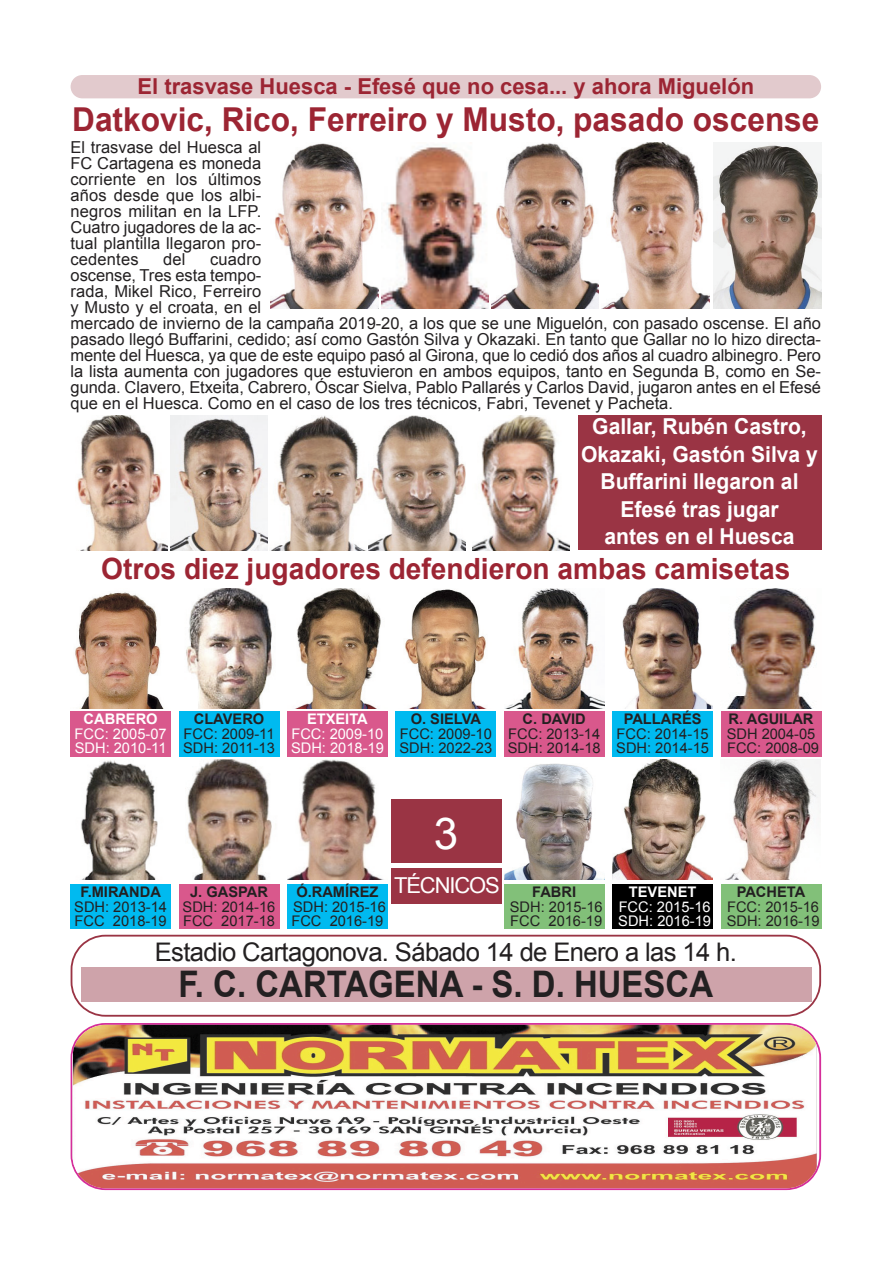
<style>
.page{position:relative;width:893px;height:1263px;background:#fff}
.page>*{position:absolute;margin:0;border:0;box-sizing:border-box;transform-origin:0 0}
.t1{font:43.95px "Arial";color:#fff}
.t2{font:700 36.6px "Arial";color:#232021;scale:.9 1}
.t3{font:700 33px "Arial";color:#9c2533;scale:.96 1}
.t4{font:700 29.25px "Arial";color:#9c2533;scale:.96 1}
.t5{font:25.65px "Arial";letter-spacing:-.025em;color:#232021}
.t6{font:700 21.9px/27.5px "Arial";color:#fff;text-align:center;scale:.96 1}
.t7{font:700 21.9px "Arial";color:#9c2533}
.t8{font:21.9px "Arial";letter-spacing:-.05em;color:#fff}
.t9{font:16.5px/16px "Arial";color:#232021;text-align:justify}
.t10{font:14.7px/14.7px "Arial";color:#232021}
.t11{font:700 14.7px "Arial";color:#232021}
.t12{font:14.7px/14.7px "Arial";color:#fff}
.t13{font:700 14.7px "Arial";color:#fff}
</style>
<div class="page">
<svg style="left:71px;top:935px;width:750px;height:82px"></svg>
<div style="left:71px;top:75px;width:750px;height:23px;background:#e2cacd"></div>
<img style="left:75px;top:592px;width:89px;height:117px">
<img style="left:186px;top:589px;width:87px;height:120px">
<img style="left:295px;top:589px;width:86px;height:120px">
<img style="left:405px;top:589px;width:82px;height:120px">
<img style="left:505px;top:589px;width:99px;height:120px">
<img style="left:622px;top:589px;width:90px;height:120px">
<img style="left:726px;top:589px;width:90px;height:120px">
<img style="left:271px;top:415px;width:93px;height:135px">
<img style="left:170px;top:415px;width:97px;height:135px">
<img style="left:77px;top:415px;width:90px;height:135px">
<div style="left:578px;top:415px;width:243px;height:135px;background:#9a3444"></div>
<img style="left:369px;top:415px;width:97px;height:135px">
<img style="left:472px;top:415px;width:97px;height:135px">
<div style="left:71px;top:712px;width:100px;height:45px;background:#d9588c"></div>
<div style="left:179px;top:712px;width:100px;height:45px;background:#00baf0"></div>
<div style="left:287px;top:712px;width:100px;height:45px;background:#d9588c"></div>
<div style="left:396px;top:712px;width:100px;height:45px;background:#00baf0"></div>
<div style="left:504px;top:712px;width:100px;height:45px;background:#d9588c"></div>
<div style="left:612px;top:712px;width:100px;height:45px;background:#00baf0"></div>
<div style="left:721px;top:712px;width:100px;height:45px;background:#d9588c"></div>
<img style="left:81px;top:760px;width:77px;height:120px">
<div style="left:71px;top:884px;width:100px;height:44px;background:#00baf0"></div>
<img style="left:187px;top:760px;width:85px;height:120px">
<div style="left:179px;top:884px;width:100px;height:44px;background:#d9588c"></div>
<img style="left:287px;top:760px;width:97px;height:120px">
<div style="left:287px;top:884px;width:100px;height:44px;background:#00baf0"></div>
<img style="left:504px;top:763px;width:100px;height:117px">
<div style="left:504px;top:884px;width:100px;height:44px;background:#82c079"></div>
<img style="left:612px;top:760px;width:100px;height:120px">
<div style="left:612px;top:884px;width:100px;height:44px;background:#000"></div>
<img style="left:725px;top:760px;width:95px;height:120px">
<div style="left:721px;top:884px;width:100px;height:44px;background:#82c079"></div>
<div style="left:391px;top:868px;width:111px;height:35px;background:#9a3444"></div>
<div style="left:391px;top:799px;width:110px;height:64px;background:#9a3444"></div>
<img style="left:491px;top:143px;width:108px;height:165px">
<img style="left:381px;top:147px;width:108px;height:161px">
<img style="left:270px;top:143px;width:108px;height:165px">
<img style="left:603px;top:142px;width:106px;height:166px">
<img style="left:713px;top:142px;width:108px;height:166px">
<svg style="left:71px;top:1023px;width:750px;height:167px"></svg>
<img style="left:72px;top:1025px;width:744px;height:163px">
<h3 class="t7" style="left:137px;top:74px;width:618px">El trasvase Huesca - Efesé que no cesa... y ahora Miguelón</h3>
<h3 class="t3" style="left:72px;top:101px;width:780px">Datkovic, Rico, Ferreiro y Musto, pasado oscense</h3>
<p class="t9" style="left:71px;top:139px;width:192px">El trasvase del Huesca al FC Cartagena es moneda corriente en los últimos años desde que los albi&shy;negros militan en la LFP.<br>Cuatro jugadores de la ac&shy;tual plantilla llegaron pro&shy;cedentes</p>
<p class="t9" style="left:71px;top:251px;width:752px;text-align:left;text-indent:139px">cuadro<br>oscense, Tres esta tempo-<br>rada, Mikel Rico, Ferreiro<br>y Musto y el croata, en el<br>mercado de invierno de la campaña 2019-20, a los que se une Miguelón, con pasado oscense. El año pasado llegó Buffarini, cedido; así como Gastón Silva y Okazaki. En tanto que Gallar no lo hizo directa&shy;mente del Huesca, ya que de este equipo pasó al Girona, que lo cedió dos años al cuadro albinegro. Pero la lista aumenta con jugadores que estuvieron en ambos equipos, tanto en Segunda B, como en Se&shy;gunda. Clavero, Etxeita, Cabrero, Óscar Sielva, Pablo Pallarés y Carlos David, jugaron antes en el Efesé que en el Huesca. Como en el caso de los tres técnicos, Fabri, Tevenet y Pacheta.</p>
<p class="t9" style="left:163px;top:251px;width:24px">del</p>
<h3 class="t6" style="left:581px;top:413px;width:248px">Gallar, Rubén Castro,<br>Okazaki, Gastón Silva y<br>Buffarini llegaron al<br>Efesé tras jugar<br>antes en el Huesca</h3>
<h3 class="t4" style="left:101px;top:552px;width:719px">Otros diez jugadores defendieron ambas camisetas</h3>
<p class="t13" style="left:84px;top:711px;width:76px">CABRERO</p>
<p class="t12" style="left:75px;top:726px;width:93px">FCC: 2005-07<br>SDH: 2010-11</p>
<p class="t11" style="left:194px;top:711px;width:72px">CLAVERO</p>
<p class="t10" style="left:183px;top:726px;width:93px">FCC: 2009-11<br>SDH: 2011-13</p>
<p class="t13" style="left:307px;top:711px;width:62px">ETXEITA</p>
<p class="t12" style="left:291px;top:726px;width:94px">FCC: 2009-10<br>SDH: 2018-19</p>
<p class="t11" style="left:410px;top:711px;width:72px">O. SIELVA</p>
<p class="t10" style="left:399px;top:726px;width:94px">FCC: 2009-10<br>SDH: 2022-23</p>
<p class="t11" style="left:522px;top:711px;width:65px">C. DAVID</p>
<p class="t10" style="left:508px;top:726px;width:94px">FCC: 2013-14<br>SDH: 2014-18</p>
<p class="t11" style="left:623px;top:711px;width:79px">PALLARÉS</p>
<p class="t10" style="left:616px;top:726px;width:94px">FCC: 2014-15<br>SDH: 2014-15</p>
<p class="t11" style="left:728px;top:711px;width:86px">R. AGUILAR</p>
<p class="t10" style="left:726px;top:726px;width:94px">SDH 2004-05<br>FCC: 2008-09</p>
<p class="t11" style="left:80px;top:884px;width:82px">F.MIRANDA</p>
<p class="t10" style="left:74px;top:899px;width:94px">SDH: 2013-14<br>FCC 2018-19</p>
<p class="t11" style="left:190px;top:884px;width:79px">J. GASPAR</p>
<p class="t10" style="left:183px;top:899px;width:94px">SDH: 2014-16<br>FCC 2017-18</p>
<h1 class="t1" style="left:434px;top:809px;width:26px">3</h1>
<p class="t11" style="left:296px;top:884px;width:84px">Ó.RAMÍREZ</p>
<p class="t10" style="left:291px;top:899px;width:96px">SDH: 2015-16<br>FCC 2016-19</p>
<h3 class="t8" style="left:394px;top:874px;width:107px">TÉCNICOS</h3>
<p class="t11" style="left:532px;top:884px;width:45px">FABRI</p>
<p class="t10" style="left:510px;top:899px;width:94px">SDH: 2015-16<br>FCC 2016-19</p>
<p class="t13" style="left:629px;top:884px;width:69px">TEVENET</p>
<p class="t12" style="left:618px;top:899px;width:94px">FCC: 2015-16<br>SDH: 2016-19</p>
<p class="t11" style="left:736px;top:884px;width:70px">PACHETA</p>
<p class="t10" style="left:726px;top:899px;width:94px">FCC: 2015-16<br>SDH: 2016-19</p>
<h3 class="t5" style="left:155px;top:938px;width:583px">Estadio Cartagonova. Sábado 14 de Enero a las 14 h.</h3>
<h2 class="t2" style="left:178px;top:964px;width:595px">F. C. CARTAGENA - S. D. HUESCA</h2>
</div>
